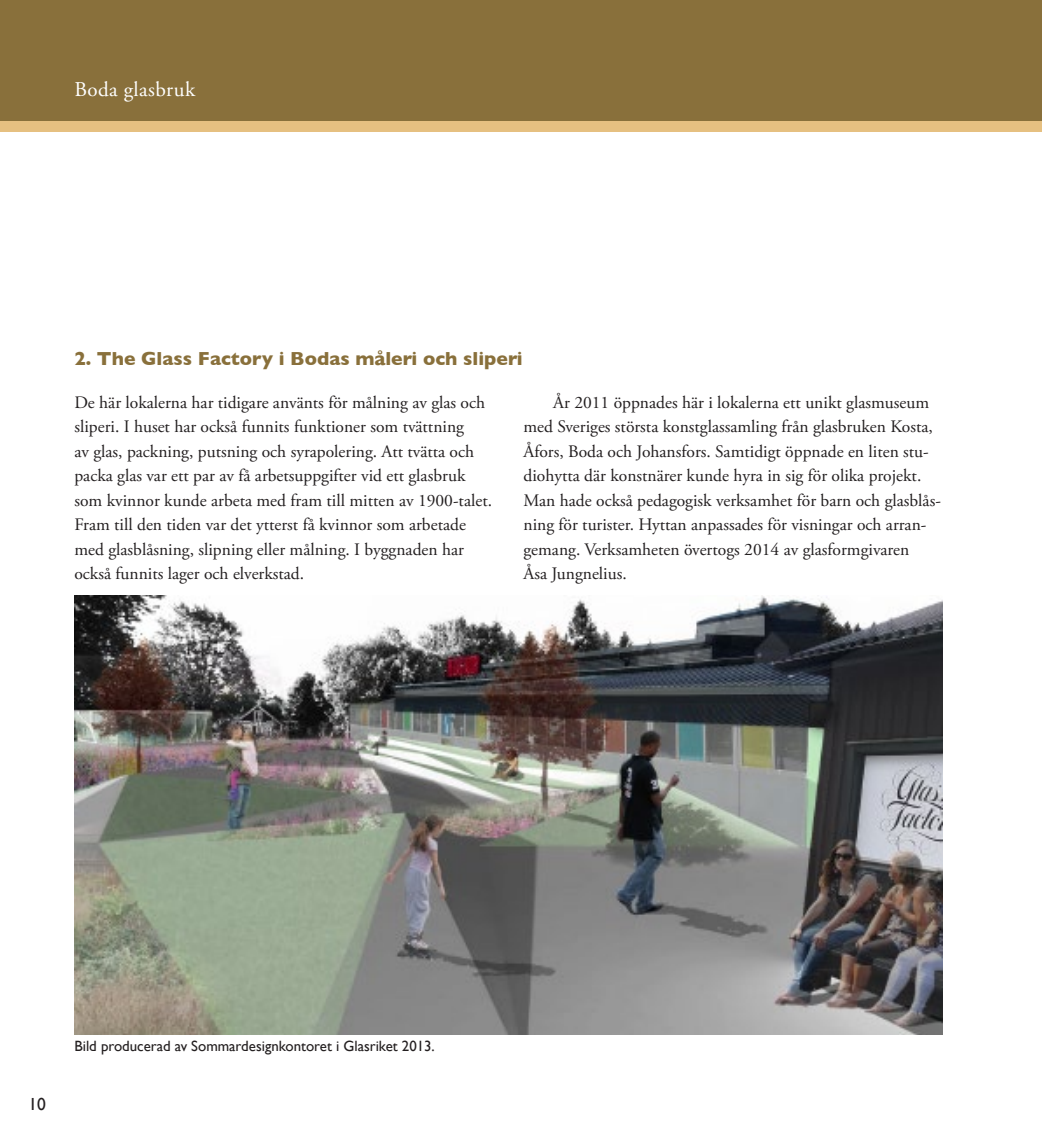
<style>
.page{position:relative;width:1042px;height:1141px;background:#fff}
.page>*{position:absolute;margin:0;border:0;box-sizing:border-box;transform-origin:0 0}
.t1{font:21px "Adobe Garamond Pro";letter-spacing:.02em;color:#fff}
.t2{font:700 19.25px "Gill Sans";color:#89703b}
.t3{font:17.5px/24.5px "Adobe Garamond Pro";color:#231f20}
.t4{font:17.5px "Gill Sans";color:#231f20}
.t5{font:14.88px "Gill Sans";color:#231f20}
</style>
<div class="page">
<img style="left:74px;top:595px;width:869px;height:439px">
<div style="left:0;top:121px;width:1042px;height:11px;background:#e6c081"></div>
<div style="left:0;top:0;width:1042px;height:121px;background:#89703b"></div>
<p class="t1" style="left:74px;top:77px;width:122px">Boda glasbruk</p>
<p class="t2" style="left:74px;top:344px;width:450px">2. The Glass Factory i Bodas måleri och sliperi</p>
<p class="t3" style="left:74px;top:391px;width:419px">De här lokalerna har tidigare använts för målning av glas och sliperi. I huset har också funnits funktioner som tvättning<br>av glas, packning, putsning och syrapolering. Att tvätta och packa glas var ett par av få arbetsuppgifter vid ett glasbruk som kvinnor kunde arbeta med fram till mitten av 1900-talet.<br>Fram till den tiden var det ytterst få kvinnor som arbetade med glasblåsning, slipning eller målning. I byggnaden har också funnits lager och elverkstad.</p>
<p class="t3" style="left:523px;top:391px;width:419px;text-indent:30px">År 2011 öppnades här i lokalerna ett unikt glasmuseum med Sveriges största konstglassamling från glasbruken Kosta, Åfors, Boda och Johansfors. Samtidigt öppnade en liten stu&shy;diohytta där konstnärer kunde hyra in sig för olika projekt.<br>Man hade också pedagogisk verksamhet för barn och glasblås&shy;ning för turister. Hyttan anpassades för visningar och arran&shy;gemang. Verksamheten övertogs 2014 av glasformgivaren<br>Åsa Jungnelius.</p>
<p class="t4" style="left:28px;top:1094px;width:19px">10</p>
<p class="t5" style="left:74px;top:1037px;width:362px">Bild producerad av Sommardesignkontoret i Glasriket 2013.</p>
</div>
